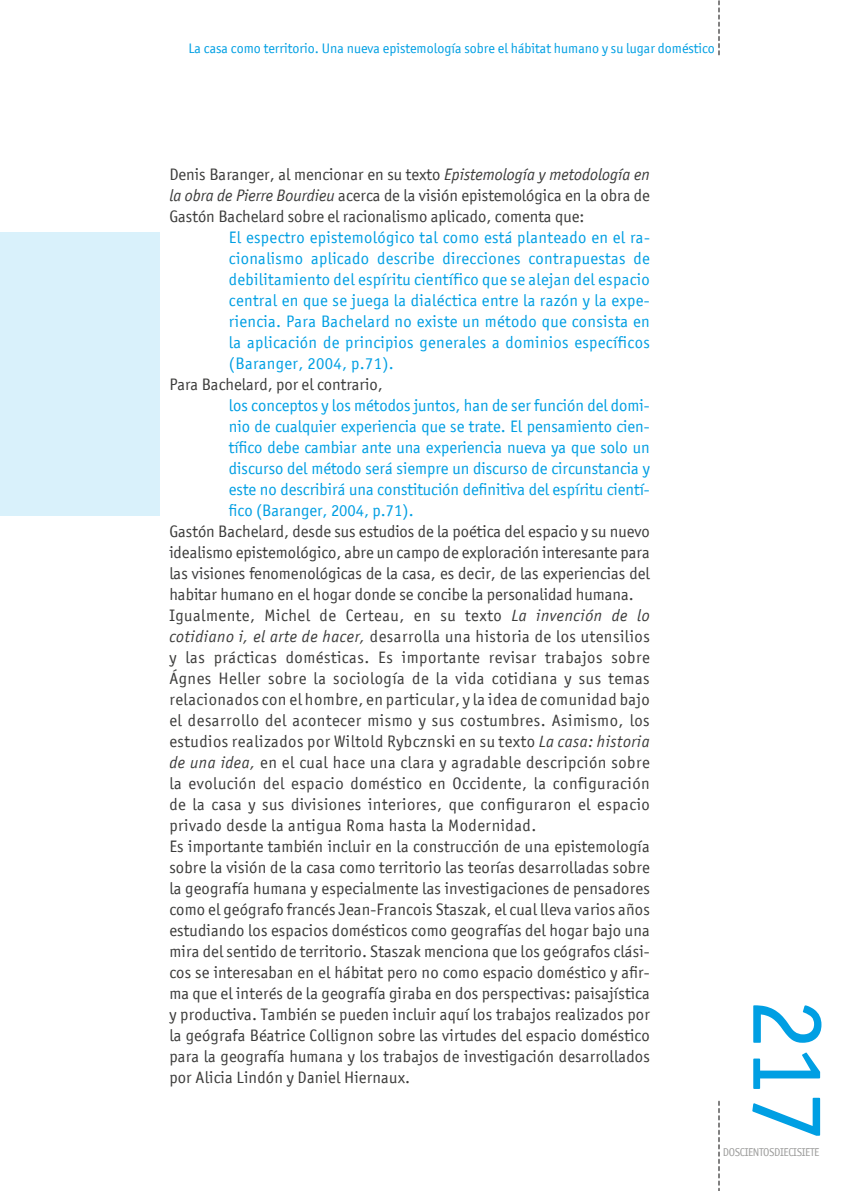
<style>
.page{position:relative;width:844px;height:1191px;background:#fff}
.page>*{position:absolute;margin:0;border:0;box-sizing:border-box;transform-origin:0 0}
.t1{font:103.77px "Officina San ITC";color:#009fe3}
.t2{font:16.62px/21px "Officina San ITC";letter-spacing:.01em;color:#3c3c3b;text-align:justify}
.t3{font:16.62px/21px "Officina San ITC";letter-spacing:.01em;color:#009fe3;text-align:justify}
.t4{font:14px "Officina San ITC";color:#009fe3}
.t5{font:11.38px "Officina San ITC";color:#9d9d9c}
.s1{font-style:italic}
</style>
<div class="page">
<div style="left:0;top:232px;width:160px;height:284px;background:#d9f1fb"></div>
<svg style="left:718px;top:0;width:1px;height:55px"></svg>
<svg style="left:718px;top:1101px;width:1px;height:90px"></svg>
<p class="t4" style="left:188px;top:40px;width:528px">La casa como territorio. Una nueva epistemología sobre el hábitat humano y su lugar doméstico</p>
<p class="t2" style="left:169px;top:163px;width:482px">Denis Baranger, al mencionar en su texto <span class="s1">Epistemología y metodología en la obra de Pierre Bourdieu</span> acerca de la visión epistemológica en la obra de Gastón Bachelard sobre el racionalismo aplicado, comenta que:</p>
<p class="t3" style="left:229px;top:226px;width:422px">El espectro epistemológico tal como está planteado en el ra&shy;cionalismo aplicado describe direcciones contrapuestas de debilitamiento del espíritu científico que se alejan del espacio central en que se juega la dialéctica entre la razón y la expe&shy;riencia. Para Bachelard no existe un método que consista en la aplicación de principios generales a dominios específicos (Baranger, 2004, p.71).</p>
<p class="t2" style="left:169px;top:373px;width:215px">Para Bachelard, por el contrario,</p>
<p class="t3" style="left:229px;top:394px;width:422px">los conceptos y los métodos juntos, han de ser función del domi&shy;nio de cualquier experiencia que se trate. El pensamiento cien&shy;tífico debe cambiar ante una experiencia nueva ya que solo un discurso del método será siempre un discurso de circunstancia y este no describirá una constitución definitiva del espíritu cientí&shy;fico (Baranger, 2004, p.71).</p>
<p class="t2" style="left:169px;top:520px;width:482px;text-align:left">Gastón Bachelard, desde sus estudios de la poética del espacio y su nuevo idealismo epistemológico, abre un campo de exploración interesante para las visiones fenomenológicas de la casa, es decir, de las experiencias del habitar humano en el hogar donde se concibe la personalidad humana.<br>Igualmente, Michel de Certeau, en su texto <span class="s1">La invención de lo cotidiano i, el arte de hacer,</span> desarrolla una historia de los utensilios y las prácticas domésticas. Es importante revisar trabajos sobre Ágnes Heller sobre la sociología de la vida cotidiana y sus temas relacionados con el hombre, en particular, y la idea de comunidad bajo el desarrollo del acontecer mismo y sus costumbres. Asimismo, los estudios realizados por Wiltold Rybcznski en su texto <span class="s1">La casa: historia de una idea,</span> en el cual hace una clara y agradable descripción sobre la evolución del espacio doméstico en Occidente, la configuración de la casa y sus divisiones interiores, que configuraron el espacio privado desde la antigua Roma hasta la Modernidad.<br>Es importante también incluir en la construcción de una epistemología sobre la visión de la casa como territorio las teorías desarrolladas sobre la geografía humana y especialmente las investigaciones de pensadores como el geógrafo francés Jean-Francois Staszak, el cual lleva varios años estudiando los espacios domésticos como geografías del hogar bajo una mira del sentido de territorio. Staszak menciona que los geógrafos clási&shy;cos se interesaban en el hábitat pero no como espacio doméstico y afir&shy;ma que el interés de la geografía giraba en dos perspectivas: paisajística y productiva. También se pueden incluir aquí los trabajos realizados por la geógrafa Béatrice Collignon sobre las virtudes del espacio doméstico para la geografía humana y los trabajos de investigación desarrollados por Alicia Lindón y Daniel Hiernaux.</p>
<h1 class="t1" style="left:848px;top:998px;width:147px;rotate:90deg">217</h1>
<p class="t5" style="left:722px;top:1145px;width:6px">doscientosdiecisiete</p>
</div>
